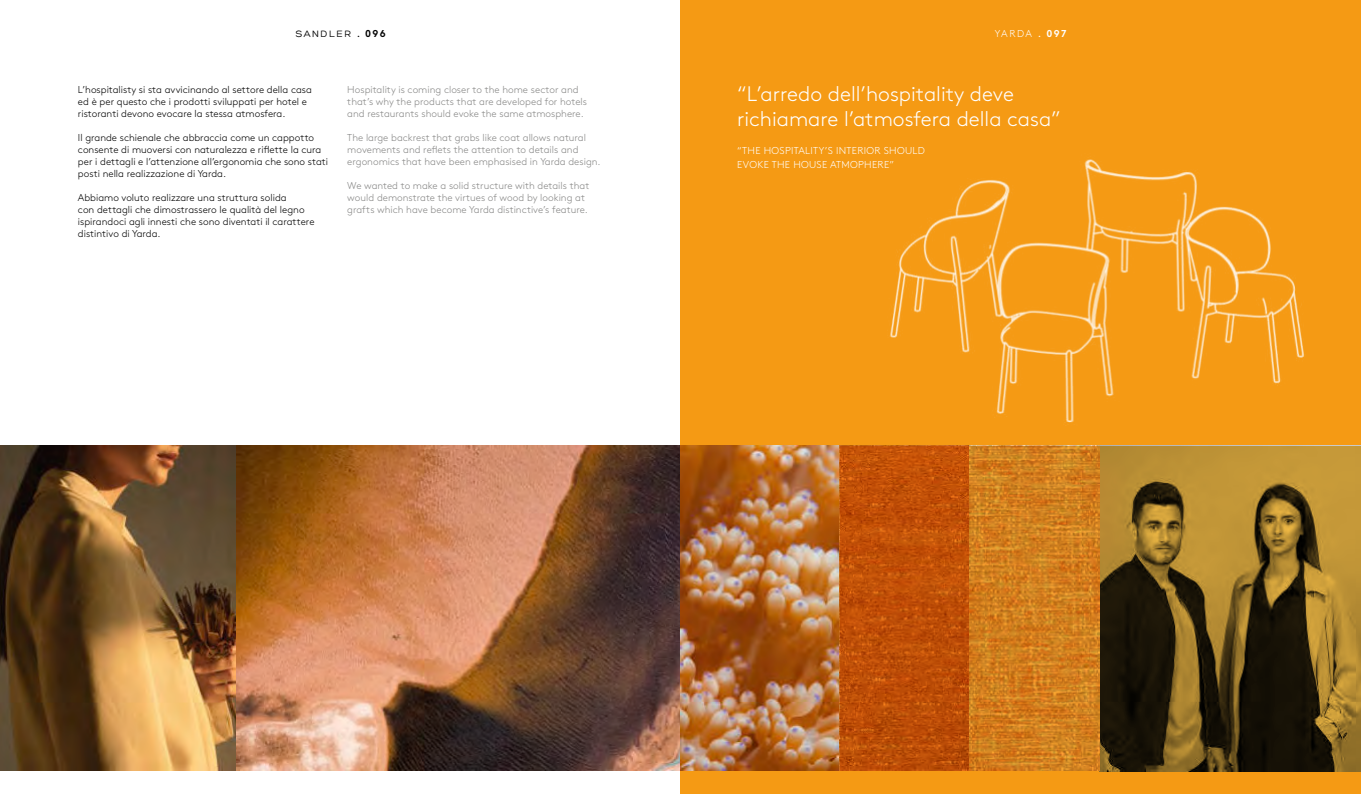
<style>
.page{position:relative;width:1361px;height:794px;background:#fff}
.page>*{position:absolute;margin:0;border:0;box-sizing:border-box;transform-origin:0 0}
.t1{font:300 21px/25px "Brown Std";color:#fff}
.t2{font:300 10px/12px "Brown Std";color:#000}
.t3{font:300 10px/12px "Brown Std";color:#878786}
.t4{font:300 10px/14px "Brown Std";letter-spacing:.03em;color:#fff}
.t5{font:10px "Hero";letter-spacing:.16em;color:#000}
.s1{font-family:"Brown Std"}
.s2{font-family:"Brown Std";font-weight:700}
.s3{font-weight:400}
.s4{font-weight:700}
</style>
<div class="page">
<img style="left:0;top:446px;width:680px;height:325px">
<svg style="left:680px;top:0;width:681px;height:794px;background:#e38f1e"></svg>
<svg style="left:1099px;top:446px;width:262px;height:325px;background:#725820"></svg>
<img style="left:849px;top:98px;width:501px;height:339px">
<svg style="left:840px;top:446px;width:259px;height:324px;background:#c86713"></svg>
<p class="t5" style="left:296px;top:29px;width:91px">SANDLER <span class="s1">.</span> <span class="s2">096</span></p>
<p class="t4" style="left:994px;top:27px;width:73px">YARDA <span class="s3">.</span> <span class="s4">097</span></p>
<p class="t2" style="left:78px;top:83px;width:235px">L’hospitalisty si sta avvicinando al settore della casa ed è per questo che i prodotti sviluppati per hotel e ristoranti devono evocare la stessa atmosfera.</p>
<p class="t2" style="left:78px;top:131px;width:252px">Il grande schienale che abbraccia come un cappotto consente di muoversi con naturalezza e riflette la cura per i dettagli e l’attenzione all’ergonomia che sono stati posti nella realizzazione di Yarda.</p>
<p class="t2" style="left:78px;top:191px;width:238px">Abbiamo voluto realizzare una struttura solida<br>con dettagli che dimostrassero le qualità del legno ispirandoci agli innesti che sono diventati il carattere distintivo di Yarda.</p>
<p class="t3" style="left:347px;top:83px;width:241px">Hospitality is coming closer to the home sector and that’s why the products that are developed for hotels and restaurants should evoke the same atmosphere.</p>
<p class="t3" style="left:347px;top:131px;width:255px">The large backrest that grabs like coat allows natural movements and reflets the attention to details and ergonomics that have been emphasised in Yarda design.</p>
<p class="t3" style="left:347px;top:179px;width:243px">We wanted to make a solid structure with details that would demonstrate the virtues of wood by looking at grafts which have become Yarda distinctive’s feature.</p>
<h1 class="t1" style="left:737px;top:81px;width:325px">“L’arredo dell’hospitality deve richiamare l’atmosfera della casa”</h1>
<p class="t4" style="left:737px;top:143px;width:189px">“THE HOSPITALITY’S INTERIOR SHOULD<br>EVOKE THE HOUSE ATMOPHERE”</p>
</div>
